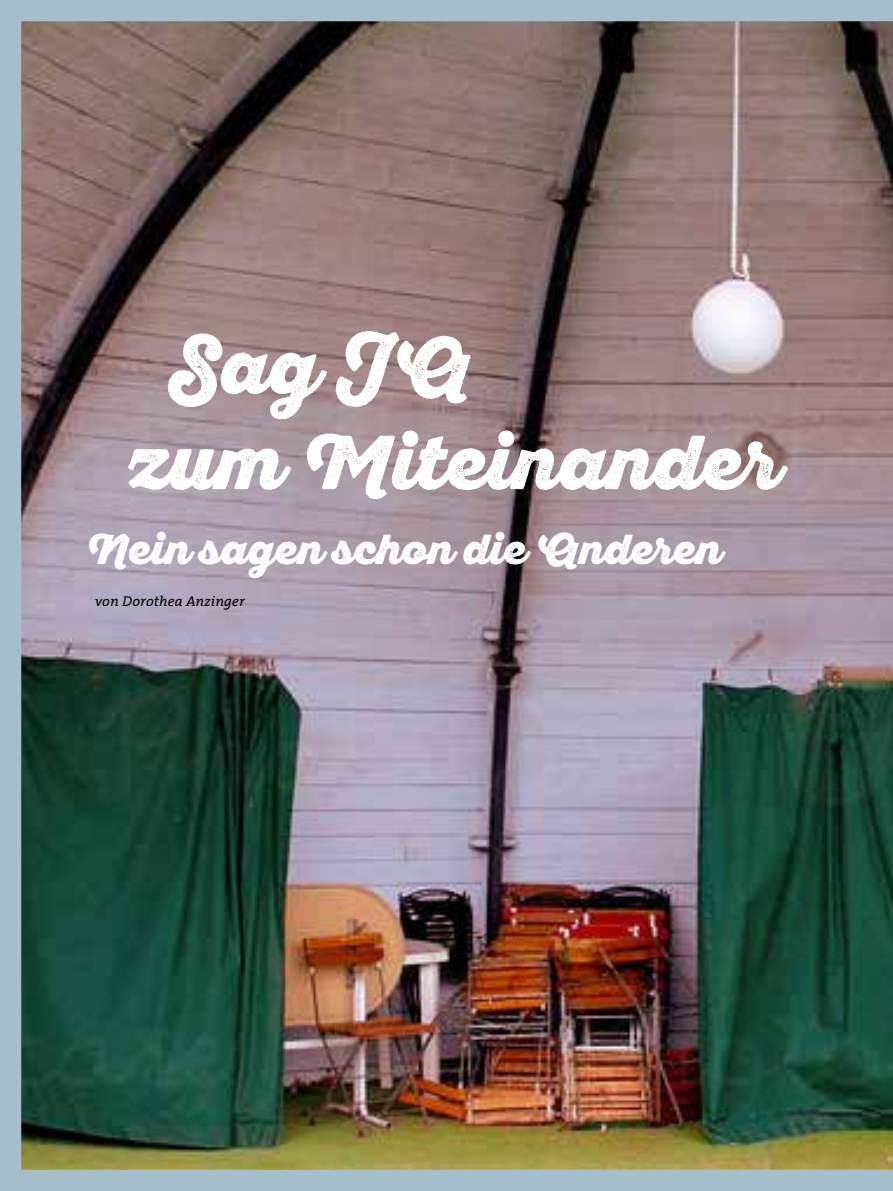
<style>
.page{position:relative;width:893px;height:1191px;background:#fff}
.page>*{position:absolute;margin:0;border:0;box-sizing:border-box;transform-origin:0 0}
.t1{font:900 76.5px/95.7px "Sant Elia Rough Alt";letter-spacing:.01em;color:#fff}
.t2{font:900 42px "Sant Elia Rough Alt";letter-spacing:.01em;color:#fff}
.t3{font:italic 14.25px "The Serif B5 Plain";letter-spacing:.01em;color:#000}
</style>
<div class="page">
<img style="left:0;top:0;width:893px;height:1191px">
<h1 class="t1" style="left:125px;top:319px;width:656px;text-indent:45px">Sag JA<br>zum Miteinander</h1>
<p class="t2" style="left:86px;top:524px;width:637px">Nein sagen schon die Anderen</p>
<p class="t3" style="left:95px;top:593px;width:151px">von Dorothea Anzinger</p>
</div>
